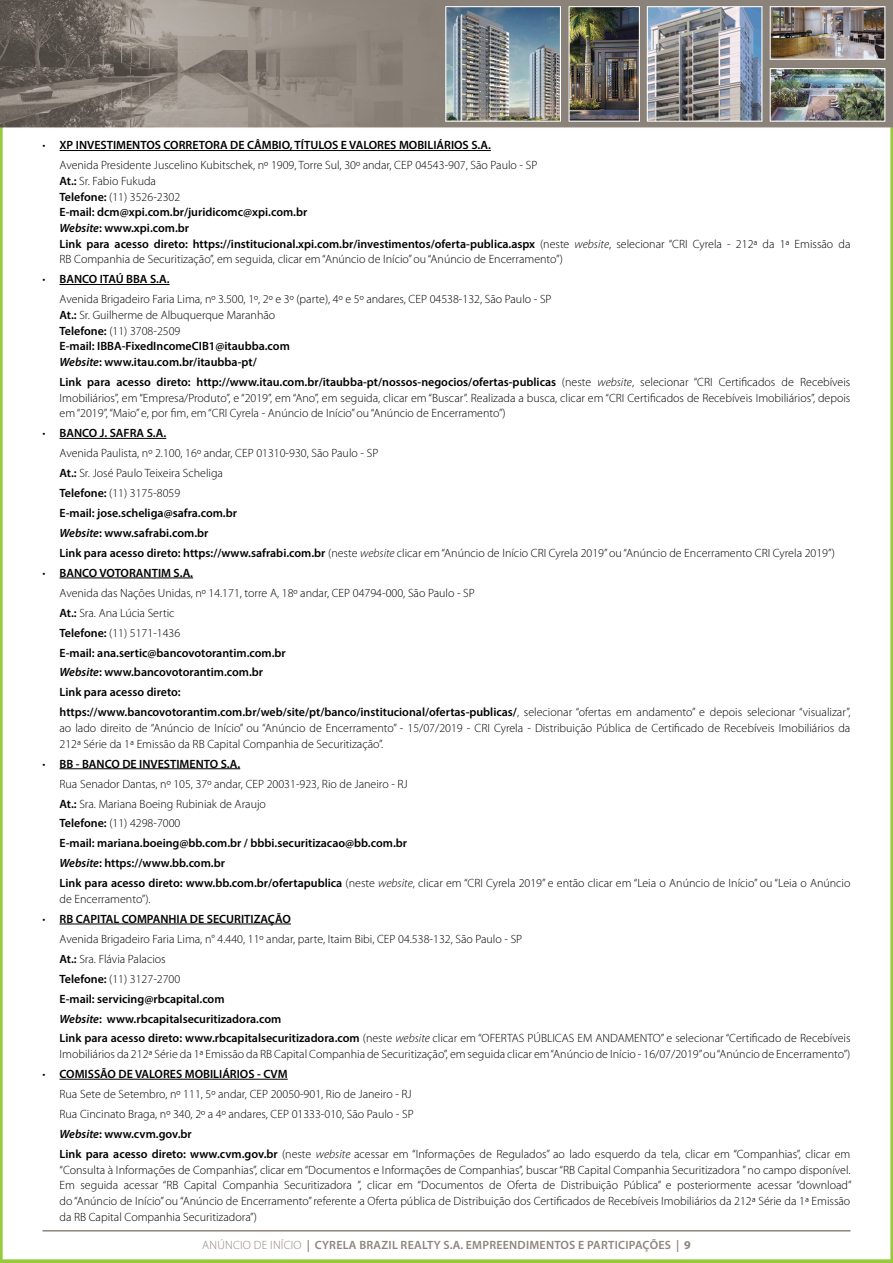
<style>
.page{position:relative;width:893px;height:1263px;background:#fff}
.page>*{position:absolute;margin:0;border:0;box-sizing:border-box;transform-origin:0 0}
.t1{font:300 12px/20px "Myriad Pro";color:#000}
.t2{font:600 12px/20px "Myriad Pro";color:#000}
.t3{font:600 12px "Myriad Pro";letter-spacing:.02em;color:#8e857c}
.s1{font-weight:600}
.s2{font-weight:600;font-style:italic}
.s3{font-style:italic}
.s4{font-weight:300}
.s5{font-weight:700}
</style>
<div class="page">
<img style="left:0;top:0;width:893px;height:1263px">
<hr style="left:43px;top:1230px;width:807px;height:1px;background:#8e857c">
<hr style="left:60px;top:150px;width:431px;height:1px;background:#000">
<hr style="left:60px;top:284px;width:110px;height:1px;background:#000">
<hr style="left:60px;top:438px;width:106px;height:1px;background:#000">
<hr style="left:60px;top:578px;width:133px;height:1px;background:#000">
<hr style="left:60px;top:768px;width:180px;height:1px;background:#000">
<hr style="left:60px;top:924px;width:231px;height:1px;background:#000">
<hr style="left:60px;top:1079px;width:228px;height:1px;background:#000">
<p class="t1" style="left:60px;top:136px;width:479px;text-indent:-17px">• <span class="s1">XP INVESTIMENTOS CORRETORA DE CÂMBIO, TÍTULOS E VALORES MOBILIÁRIOS S.A.<br></span>Avenida Presidente Juscelino Kubitschek, nº 1909, Torre Sul, 30º andar, CEP 04543-907, São Paulo - SP</p>
<p class="t1" style="left:60px;top:173px;width:792px;line-height:15.8px"><span class="s1">At.:</span> Sr. Fabio Fukuda<br><span class="s1">Telefone:</span> (11) 3526-2302<br><span class="s1">E-mail: dcm@xpi.com.br/juridicomc@xpi.com.br<br></span><span class="s2">Website</span><span class="s1">: www.xpi.com.br<br>Link para acesso direto: https://institucional.xpi.com.br/investimentos/oferta-publica.aspx</span> (neste <span class="s3">website</span>, selecionar “CRI Cyrela - 212ª da 1ª Emissão da RB Companhia de Securitização”, em seguida, clicar em “Anúncio de Início” ou “Anúncio de Encerramento”)</p>
<p class="t1" style="left:60px;top:270px;width:494px;text-indent:-17px">• <span class="s1">BANCO ITAÚ BBA S.A.<br></span>Avenida Brigadeiro Faria Lima, nº 3.500, 1º, 2º e 3º (parte), 4º e 5º andares, CEP 04538-132, São Paulo - SP</p>
<p class="t2" style="left:60px;top:307px;width:232px;line-height:15.8px">At.: <span class="s4">Sr. Guilherme de Albuquerque Maranhão </span>Telefone: <span class="s4">(11) 3708-2509<br></span>E-mail: IBBA-FixedIncomeCIB1@itaubba.com <span class="s3">Website</span>: www.itau.com.br/itaubba-pt/</p>
<p class="t1" style="left:60px;top:374px;width:792px;line-height:15.8px;text-align:justify"><span class="s1">Link para acesso direto: http://www.itau.com.br/itaubba-pt/nossos-negocios/ofertas-publicas</span> (neste <span class="s3">website</span>, selecionar “CRI Certificados de Recebíveis Imobiliários”, em “Empresa/Produto”, e “2019”, em “Ano”, em seguida, clicar em “Buscar”. Realizada a busca, clicar em “CRI Certificados de Recebíveis Imobiliários”, depois em “2019”, “Maio” e, por fim, em “CRI Cyrela - Anúncio de Início” ou “Anúncio de Encerramento”)</p>
<p class="t1" style="left:60px;top:423px;width:777px;text-indent:-17px">• <span class="s1">BANCO J. SAFRA S.A.<br></span>Avenida Paulista, nº 2.100, 16º andar, CEP 01310-930, São Paulo - SP<br><span class="s1">At.:</span> Sr. José Paulo Teixeira Scheliga<br><span class="s1">Telefone:</span> (11) 3175-8059<br><span class="s1">E-mail: jose.scheliga@safra.com.br<br></span><span class="s2">Website</span><span class="s1">: www.safrabi.com.br<br>Link para acesso direto: https://www.safrabi.com.br</span> (neste <span class="s3">website</span> clicar em “Anúncio de Início CRI Cyrela 2019” ou “Anúncio de Encerramento CRI Cyrela 2019”)</p>
<p class="t2" style="left:60px;top:562px;width:792px;text-indent:-17px"><span class="s4">•</span> BANCO VOTORANTIM S.A.<br><span class="s4">Avenida das Nações Unidas, nº 14.171, torre A, 18º andar, CEP 04794-000, São Paulo - SP<br></span>At.: <span class="s4">Sra. Ana Lúcia Sertic<br></span>Telefone: <span class="s4">(11) 5171-1436<br></span>E-mail: ana.sertic@bancovotorantim.com.br<br><span class="s3">Website</span>: www.bancovotorantim.com.br<br>Link para acesso direto:<br>https://www.bancovotorantim.com.br/web/site/pt/banco/institucional/ofertas-publicas/<span class="s4">, selecionar “ofertas em andamento” e depois selecionar “visualizar”,</span></p>
<p class="t1" style="left:60px;top:720px;width:792px;line-height:15.8px">ao lado direito de “Anúncio de Início” ou “Anúncio de Encerramento” - 15/07/2019 - CRI Cyrela - Distribuição Pública de Certificado de Recebíveis Imobiliários da<br>212ª Série da 1ª Emissão da RB Capital Companhia de Securitização”.</p>
<p class="t1" style="left:60px;top:754px;width:792px;text-indent:-17px">• <span class="s1">BB - BANCO DE INVESTIMENTO S.A.<br></span>Rua Senador Dantas, nº 105, 37º andar, CEP 20031-923, Rio de Janeiro - RJ<br><span class="s1">At.:</span> Sra. Mariana Boeing Rubiniak de Araujo<br><span class="s1">Telefone:</span> (11) 4298-7000<br><span class="s1">E-mail: mariana.boeing@bb.com.br / bbbi.securitizacao@bb.com.br<br></span><span class="s2">Website</span><span class="s1">: https://www.bb.com.br<br>Link para acesso direto: www.bb.com.br/ofertapublica</span> (neste <span class="s3">website</span>, clicar em “CRI Cyrela 2019” e então clicar em “Leia o Anúncio de Início” ou “Leia o Anúncio</p>
<p class="t1" style="left:60px;top:889px;width:93px">de Encerramento”).</p>
<p class="t1" style="left:60px;top:909px;width:792px;text-indent:-17px">• <span class="s1">RB CAPITAL COMPANHIA DE SECURITIZAÇÃO<br></span>Avenida Brigadeiro Faria Lima, n° 4.440, 11º andar, parte, Itaim Bibi, CEP 04.538-132, São Paulo - SP<br><span class="s1">At.:</span> Sra. Flávia Palacios<br><span class="s1">Telefone:</span> (11) 3127-2700<br><span class="s1">E-mail: servicing@rbcapital.com<br></span><span class="s2">Website</span><span class="s1">: www.rbcapitalsecuritizadora.com<br>Link para acesso direto: www.rbcapitalsecuritizadora.com</span> (neste <span class="s3">website</span> clicar em “OFERTAS PÚBLICAS EM ANDAMENTO” e selecionar “Certificado de Recebíveis</p>
<p class="t1" style="left:60px;top:1044px;width:792px">Imobiliários da 212ª Série da 1ª Emissão da RB Capital Companhia de Securitização”, em seguida clicar em “Anúncio de Início - 16/07/2019” ou “Anúncio de Encerramento”)</p>
<p class="t1" style="left:60px;top:1064px;width:792px;text-indent:-17px">• <span class="s1">COMISSÃO DE VALORES MOBILIÁRIOS - CVM<br></span>Rua Sete de Setembro, nº 111, 5º andar, CEP 20050-901, Rio de Janeiro - RJ<br>Rua Cincinato Braga, nº 340, 2º a 4º andares, CEP 01333-010, São Paulo - SP<br><span class="s2">Website</span><span class="s1">: www.cvm.gov.br<br>Link para acesso direto: www.cvm.gov.br</span> (neste <span class="s3">website</span> acessar em “Informações de Regulados” ao lado esquerdo da tela, clicar em “Companhias”, clicar em</p>
<p class="t1" style="left:60px;top:1162px;width:794px;line-height:15.8px;text-align:justify">“Consulta à Informações de Companhias”, clicar em “Documentos e Informações de Companhias”, buscar “RB Capital Companhia Securitizadora ” no campo disponível.<br>Em seguida acessar “RB Capital Companhia Securitizadora ”, clicar em “Documentos de Oferta de Distribuição Pública” e posteriormente acessar “download” do “Anúncio de Início” ou “Anúncio de Encerramento” referente a Oferta pública de Distribuição dos Certificados de Recebíveis Imobiliários da 212ª Série da 1ª Emissão da RB Capital Companhia Securitizadora”)</p>
<p class="t3" style="left:202px;top:1237px;width:490px"><span class="s4">ANÚNCIO DE INÍCIO</span> | CYRELA BRAZIL REALTY S.A. EMPREENDIMENTOS E PARTICIPAÇÕES | <span class="s5">9</span></p>
</div>
